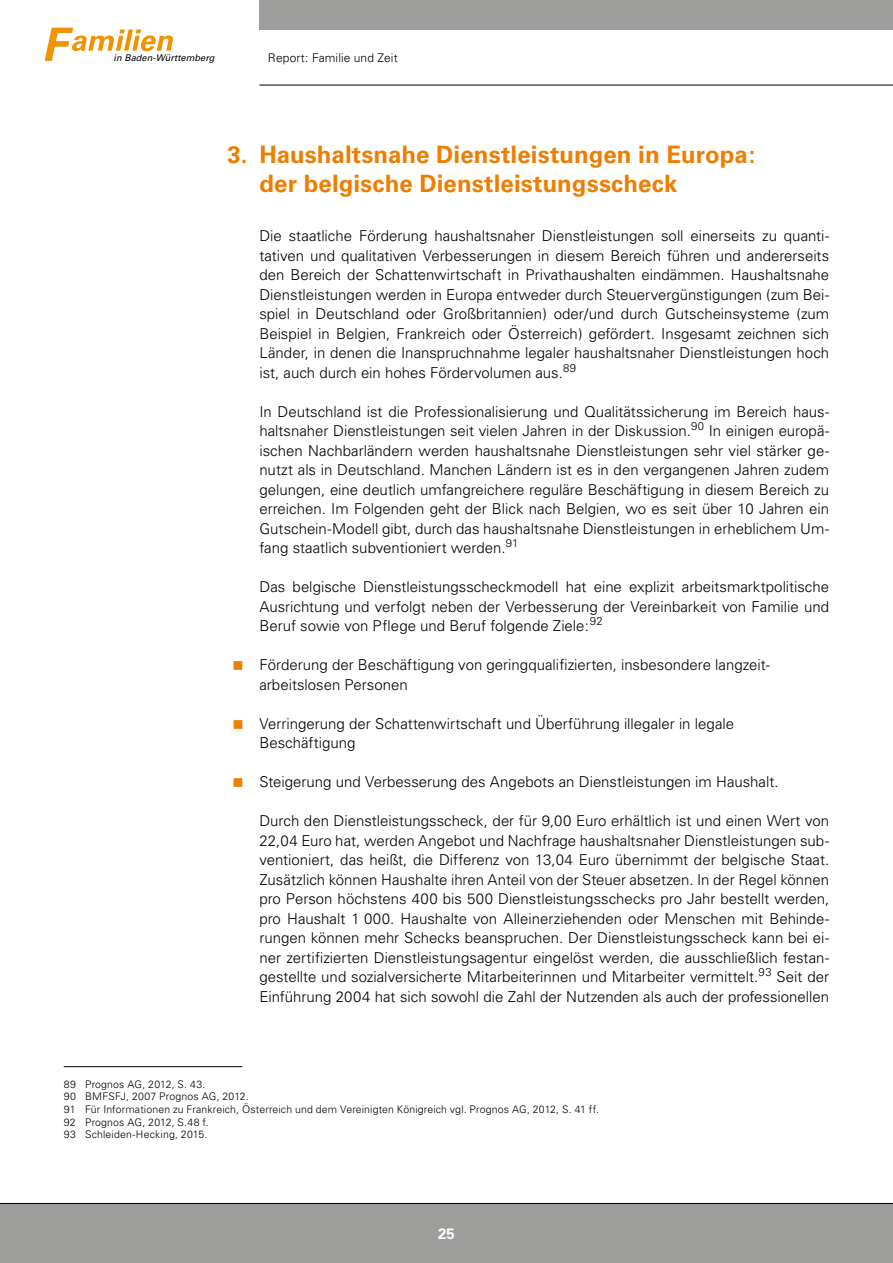
<style>
.page{position:relative;width:893px;height:1263px;background:#fff}
.page>*{position:absolute;margin:0;border:0;box-sizing:border-box;transform-origin:0 0}
.t1{font:700 24px/28.8px "Univers";letter-spacing:.005em;color:#ef7d00}
.t2{font:300 15px/19.5px "Univers";color:#000;text-align:justify}
.t3{font:700 15px "Univers";color:#fff}
.t4{font:300 12px "Univers";letter-spacing:.01em;color:#000}
.t5{font:300 10.5px/12.6px "Univers";letter-spacing:.015em;color:#000}
.t6{font:italic 9.3px "Univers";letter-spacing:.005em;color:#000}
</style>
<div class="page">
<div style="left:259px;top:0;width:634px;height:30px;background:#9d9d9c"></div>
<svg style="left:45px;top:28px;width:128px;height:33px"></svg>
<div style="left:0;top:1203px;width:893px;height:60px;background:#9d9d9c"></div>
<hr style="left:259px;top:85px;width:634px;height:1px;background:#000">
<hr style="left:0;top:1203px;width:893px;height:1px;background:#000">
<hr style="left:64px;top:1066px;width:178px;height:1px;background:#000">
<p class="t6" style="left:114px;top:52px;width:102px">in Baden-Württemberg</p>
<p class="t4" style="left:268px;top:51px;width:131px">Report: Familie und Zeit</p>
<h1 class="t1" style="left:259px;top:140px;width:497px;text-indent:-32px">3. Haushaltsnahe Dienstleistungen in Europa: der belgische Dienstleistungsscheck</h1>
<p class="t2" style="left:259px;top:226px;width:571px">Die staatliche Förderung haushaltsnaher Dienstleistungen soll einerseits zu quanti&shy;tativen und qualitativen Verbesserungen in diesem Bereich führen und andererseits den Bereich der Schattenwirtschaft in Privathaushalten eindämmen. Haushaltsnahe Dienstleistungen werden in Europa entweder durch Steuervergünstigungen (zum Bei&shy;spiel in Deutschland oder Großbritannien) oder/und durch Gutscheinsysteme (zum Beispiel in Belgien, Frankreich oder Österreich) gefördert. Insgesamt zeichnen sich Länder, in denen die Inanspruchnahme legaler haushaltsnaher Dienstleistungen hoch ist, auch durch ein hohes Fördervolumen aus.<sup>89</sup></p>
<p class="t2" style="left:259px;top:401px;width:571px">In Deutschland ist die Professionalisierung und Qualitätssicherung im Bereich haus&shy;haltsnaher Dienstleistungen seit vielen Jahren in der Diskussion.<sup>90</sup> In einigen europä&shy;ischen Nachbarländern werden haushaltsnahe Dienstleistungen sehr viel stärker ge&shy;nutzt als in Deutschland. Manchen Ländern ist es in den vergangenen Jahren zudem gelungen, eine deutlich umfangreichere reguläre Beschäftigung in diesem Bereich zu erreichen. Im Folgenden geht der Blick nach Belgien, wo es seit über 10 Jahren ein Gutschein-Modell gibt, durch das haushaltsnahe Dienstleistungen in erheblichem Um&shy;fang staatlich subventioniert werden.<sup>91</sup></p>
<p class="t2" style="left:259px;top:577px;width:571px">Das belgische Dienstleistungsscheckmodell hat eine explizit arbeitsmarktpolitische Ausrichtung und verfolgt neben der Verbesserung der Vereinbarkeit von Familie und Beruf sowie von Pflege und Beruf folgende Ziele:<sup>92</sup></p>
<p class="t2" style="left:259px;top:655px;width:512px">Förderung der Beschäftigung von geringqualifizierten, insbesondere langzeit&shy;arbeitslosen Personen</p>
<p class="t2" style="left:259px;top:713px;width:476px">Verringerung der Schattenwirtschaft und Überführung illegaler in legale<br>Beschäftigung</p>
<p class="t2" style="left:259px;top:772px;width:521px">Steigerung und Verbesserung des Angebots an Dienstleistungen im Haushalt.</p>
<p class="t2" style="left:259px;top:811px;width:571px">Durch den Dienstleistungsscheck, der für 9,00 Euro erhältlich ist und einen Wert von 22,04 Euro hat, werden Angebot und Nachfrage haushaltsnaher Dienstleistungen sub&shy;ventioniert, das heißt, die Differenz von 13,04 Euro übernimmt der belgische Staat.<br>Zusätzlich können Haushalte ihren Anteil von der Steuer absetzen. In der Regel können pro Person höchstens 400 bis 500 Dienstleistungsschecks pro Jahr bestellt werden, pro Haushalt 1 000. Haushalte von Alleinerziehenden oder Menschen mit Behinde&shy;rungen können mehr Schecks beanspruchen. Der Dienstleistungsscheck kann bei ei&shy;ner zertifizierten Dienstleistungsagentur eingelöst werden, die ausschließlich festan&shy;gestellte und sozialversicherte Mitarbeiterinnen und Mitarbeiter vermittelt.<sup>93</sup> Seit der Einführung 2004 hat sich sowohl die Zahl der Nutzenden als auch der professionellen</p>
<p class="t5" style="left:64px;top:1078px;width:537px">89 Prognos AG, 2012, S. 43.<br>90 BMFSFJ, 2007 Prognos AG, 2012.<br>91 Für Informationen zu Frankreich, Österreich und dem Vereinigten Königreich vgl. Prognos AG, 2012, S. 41 ff.<br>92 Prognos AG, 2012, S.48 f.<br>93 Schleiden-Hecking, 2015.</p>
<p class="t3" style="left:438px;top:1225px;width:18px">25</p>
</div>
